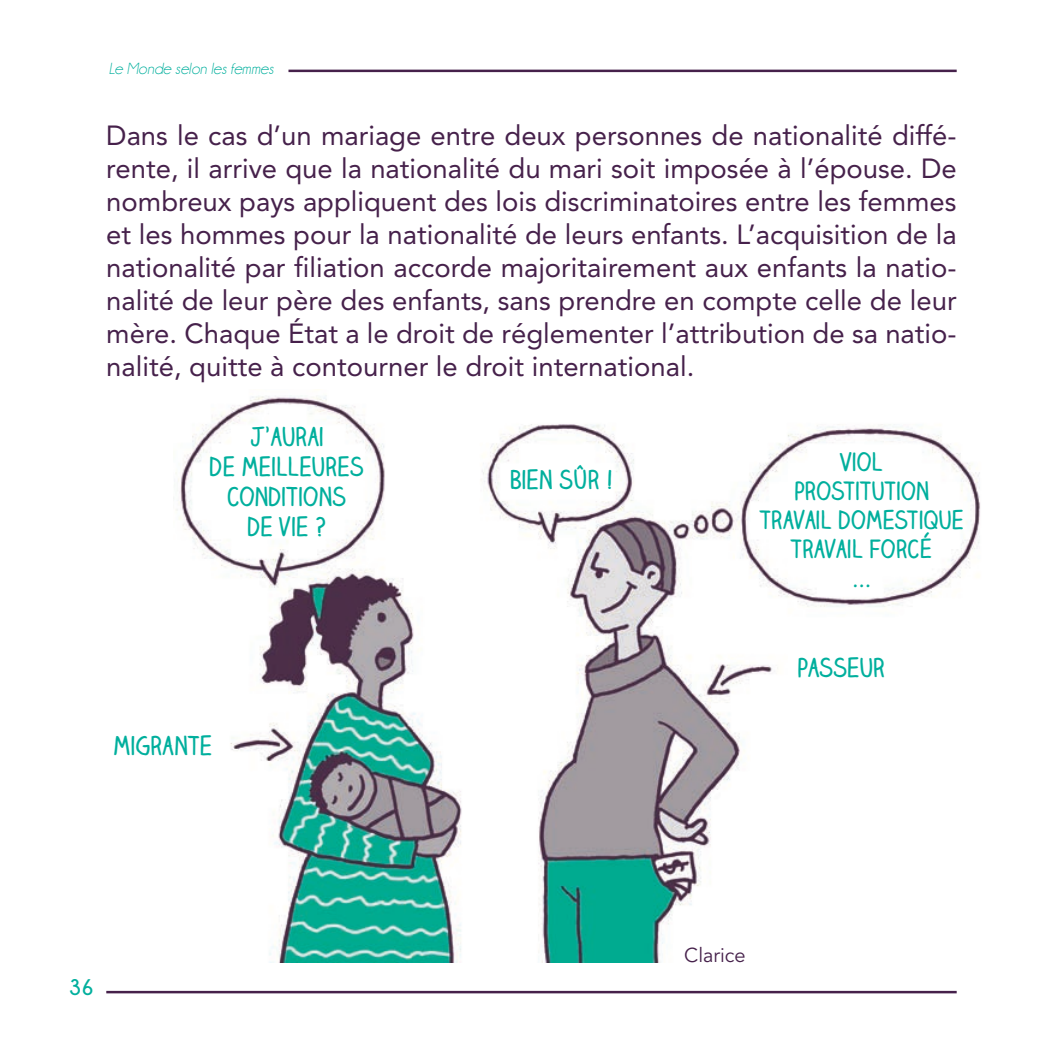
<style>
.page{position:relative;width:1063px;height:1063px;background:#fff}
.page>*{position:absolute;margin:0;border:0;box-sizing:border-box;transform-origin:0 0}
.t1{font:27.5px/33px "Avenir";color:#46214b;text-align:justify}
.t2{font:700 25px/30px "Claire Hand";color:#00af9d;text-align:center;scale:.95 1}
.t3{font:700 24.25px/29px "Claire Hand";color:#00af9d;text-align:center;scale:.95 1}
.t4{font:700 22.5px "Champagne&Limousines";color:#00af9d}
.t5{font:20px "Avenir";color:#46214b}
.t6{font:italic 16.25px "Champagne&Limousines";color:#00af9d}
</style>
<div class="page">
<img style="left:176px;top:395px;width:804px;height:567px">
<hr style="left:106px;top:991px;width:851px;height:2px;background:#46214b">
<hr style="left:288px;top:70px;width:669px;height:2px;background:#46214b">
<p class="t6" style="left:109px;top:60px;width:166px">Le Monde selon les femmes</p>
<p class="t1" style="left:106px;top:121px;width:852px">Dans le cas d’un mariage entre deux personnes de nationalité diffé&shy;rente, il arrive que la nationalité du mari soit imposée à l’épouse. De nombreux pays appliquent des lois discriminatoires entre les femmes et les hommes pour la nationalité de leurs enfants. L’acquisition de la nationalité par filiation accorde majoritairement aux enfants la natio&shy;nalité de leur père des enfants, sans prendre en compte celle de leur mère. Chaque État a le droit de réglementer l’attribution de sa natio&shy;nalité, quitte à contourner le droit international.</p>
<p class="t2" style="left:210px;top:422px;width:164px">J’AURAI<br>DE MEILLEURES<br>CONDITIONS<br>DE VIE ?</p>
<p class="t2" style="left:113px;top:731px;width:106px">MIGRANTE</p>
<p class="t2" style="left:510px;top:465px;width:111px">BIEN SÛR !</p>
<p class="t3" style="left:760px;top:448px;width:216px">VIOL<br>PROSTITUTION<br>TRAVAIL DOMESTIQUE<br>TRAVAIL FORCÉ<br>...</p>
<p class="t2" style="left:797px;top:653px;width:94px">PASSEUR</p>
<p class="t4" style="left:69px;top:975px;width:27px">36</p>
<p class="t5" style="left:684px;top:947px;width:63px">Clarice</p>
</div>
